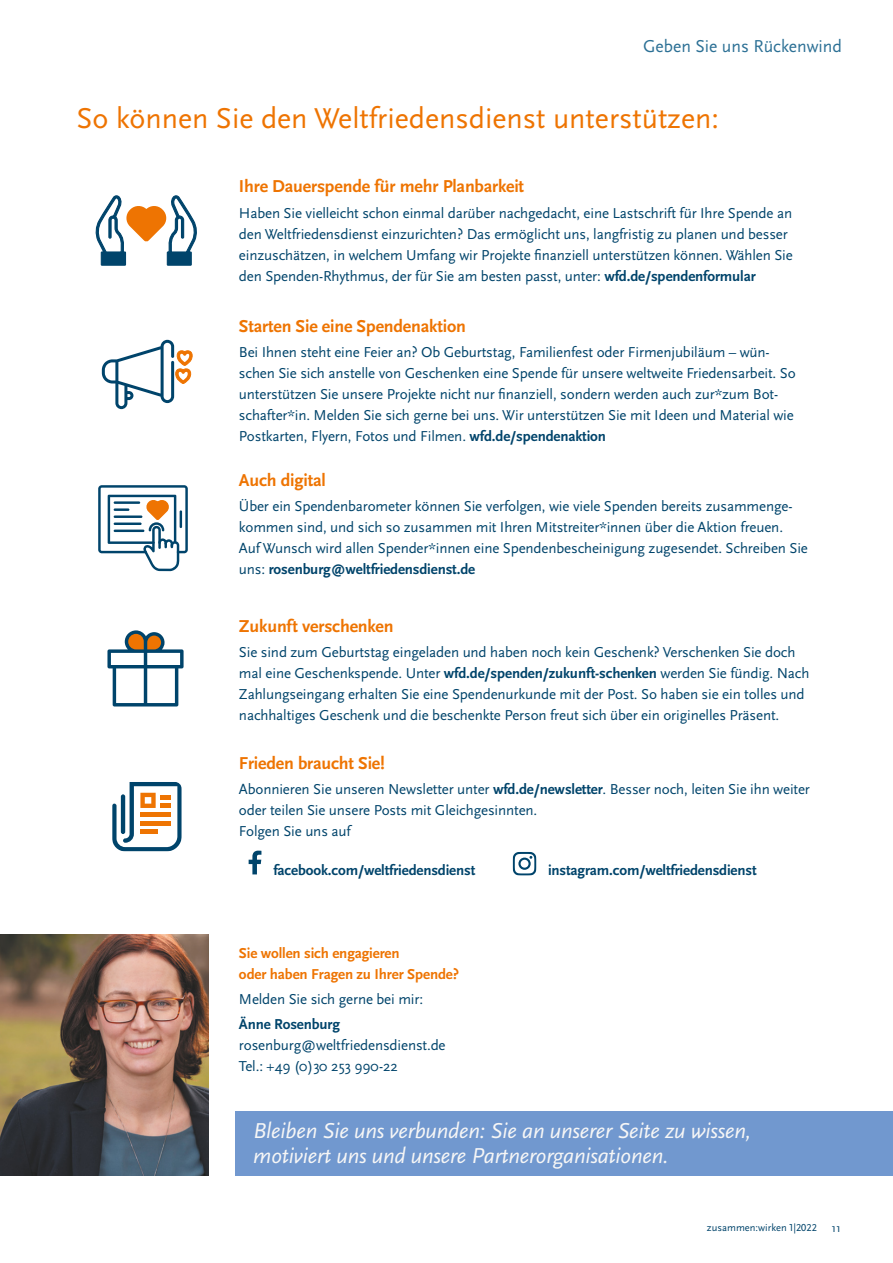
<style>
.page{position:relative;width:893px;height:1263px;background:#fff}
.page>*{position:absolute;margin:0;border:0;box-sizing:border-box;transform-origin:0 0}
.t1{font:30px "Scala Sans Pro";color:#ee7402}
.t2{font:italic 22.5px/25.5px "Scala Sans";letter-spacing:-.01em;color:#f6f6f6}
.t3{font:700 18px "Scala Sans Pro";letter-spacing:-.01em;color:#ee7402}
.t4{font:18px "Scala Sans Pro";color:#2c7095}
.t5{font:15px/21px "Scala Sans Pro";letter-spacing:-.01em;color:#00446b}
.t6{font:700 15px "Scala Sans Pro";letter-spacing:-.01em;color:#00446b}
.t7{font:700 15px/21px "Scala Sans Pro";letter-spacing:-.01em;color:#ee7402}
.t8{font:10.5px "Scala Sans Pro";color:#00446b}
.s1{font-weight:700}
.s2{font-size:12px}
</style>
<div class="page">
<div style="left:236px;top:1111px;width:657px;height:65px;background:#7198cf"></div>
<img style="left:0;top:934px;width:208px;height:242px">
<svg style="left:249px;top:851px;width:12px;height:22px"></svg>
<div style="left:236px;top:845px;width:30px;height:30px;border:1px solid #fff;border-radius:3px"></div>
<svg style="left:513px;top:852px;width:23px;height:24px"></svg>
<svg style="left:112px;top:782px;width:70px;height:69px"></svg>
<hr style="left:160px;top:795px;width:11px;height:4px;background:#ee7402">
<hr style="left:160px;top:804px;width:11px;height:4px;background:#ee7402">
<div style="left:140px;top:812px;width:31px;height:5px;background:#ee7402"></div>
<hr style="left:140px;top:821px;width:31px;height:4px;background:#ee7402">
<hr style="left:140px;top:830px;width:18px;height:4px;background:#ee7402">
<svg style="left:102px;top:340px;width:91px;height:69px"></svg>
<svg style="left:98px;top:485px;width:90px;height:86px"></svg>
<svg style="left:107px;top:630px;width:77px;height:76px"></svg>
<svg style="left:96px;top:195px;width:101px;height:71px"></svg>
<p class="t4" style="left:643px;top:36px;width:200px">Geben Sie uns Rückenwind</p>
<p class="t1" style="left:77px;top:101px;width:644px">So können Sie den Weltfriedensdienst unterstützen:</p>
<p class="t3" style="left:239px;top:176px;width:287px">Ihre Dauerspende für mehr Planbarkeit</p>
<p class="t5" style="left:239px;top:202px;width:555px">Haben Sie vielleicht schon einmal darüber nachgedacht, eine Lastschrift für Ihre Spende an den Weltfriedensdienst einzurichten? Das ermöglicht uns, langfristig zu planen und besser einzuschätzen, in welchem Umfang wir Projekte finanziell unterstützen können. Wählen Sie den Spenden-Rhythmus, der für Sie am besten passt, unter: <span class="s1">wfd.de/spendenformular</span></p>
<p class="t3" style="left:239px;top:316px;width:229px">Starten Sie eine Spendenaktion</p>
<p class="t5" style="left:239px;top:342px;width:558px">Bei Ihnen steht eine Feier an? Ob Geburtstag, Familienfest oder Firmenjubiläum – wün&shy;schen Sie sich anstelle von Geschenken eine Spende für unsere weltweite Friedensarbeit. So unterstützen Sie unsere Projekte nicht nur finanziell, sondern werden auch zur*zum Bot&shy;schafter*in. Melden Sie sich gerne bei uns. Wir unterstützen Sie mit Ideen und Material wie Postkarten, Flyern, Fotos und Filmen. <span class="s1">wfd.de/spendenaktion</span></p>
<p class="t3" style="left:239px;top:470px;width:88px">Auch digital</p>
<p class="t5" style="left:239px;top:496px;width:570px">Über ein Spendenbarometer können Sie verfolgen, wie viele Spenden bereits zusammenge&shy;kommen sind, und sich so zusammen mit Ihren Mitstreiter*innen über die Aktion freuen.<br>Auf Wunsch wird allen Spender*innen eine Spendenbescheinigung zugesendet. Schreiben Sie uns: <span class="s1">rosenburg@weltfriedensdienst.de</span></p>
<p class="t3" style="left:239px;top:615px;width:156px">Zukunft verschenken</p>
<p class="t5" style="left:239px;top:641px;width:572px">Sie sind zum Geburtstag eingeladen und haben noch kein Geschenk? Verschenken Sie doch mal eine Geschenkspende. Unter <span class="s1">wfd.de/spenden/zukunft-schenken</span> werden Sie fündig. Nach Zahlungseingang erhalten Sie eine Spendenurkunde mit der Post. So haben sie ein tolles und nachhaltiges Geschenk und die beschenkte Person freut sich über ein originelles Präsent.</p>
<p class="t3" style="left:239px;top:752px;width:147px">Frieden braucht Sie!</p>
<p class="t5" style="left:239px;top:779px;width:572px">Abonnieren Sie unseren Newsletter unter <span class="s1">wfd.de/newsletter</span>. Besser noch, leiten Sie ihn weiter oder teilen Sie unsere Posts mit Gleichgesinnten.<br>Folgen Sie uns auf</p>
<p class="t6" style="left:273px;top:861px;width:203px">facebook.com/weltfriedensdienst</p>
<p class="t6" style="left:548px;top:861px;width:210px">instagram.com/weltfriedensdienst</p>
<p class="t7" style="left:239px;top:942px;width:222px">Sie wollen sich engagieren<br>oder haben Fragen zu Ihrer Spende?</p>
<p class="t5" style="left:239px;top:989px;width:186px">Melden Sie sich gerne bei mir:</p>
<p class="t5" style="left:239px;top:1014px;width:208px"><span class="s1">Änne Rosenburg </span>rosenburg@weltfriedensdienst.de<br>Tel.: +49 (0)30 253 990-22</p>
<p class="t2" style="left:253px;top:1118px;width:500px">Bleiben Sie uns verbunden: Sie an unserer Seite zu wissen, motiviert uns und unsere Partnerorganisationen.</p>
<p class="t8" style="left:707px;top:1222px;width:135px">zusammen:wirken 1|2022 <span class="s2">11</span></p>
</div>
